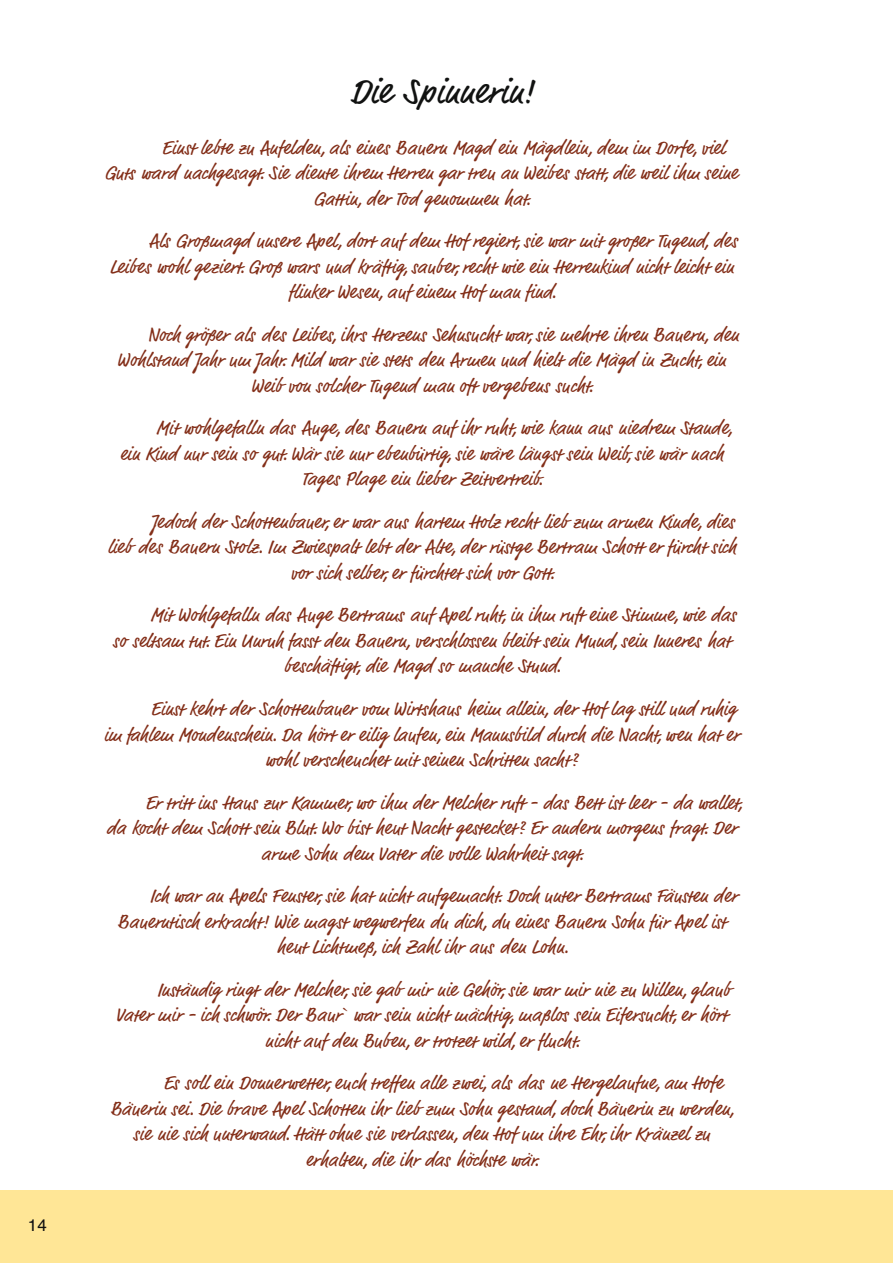
<style>
.page{position:relative;width:893px;height:1263px;background:#fff}
.page>*{position:absolute;margin:0;border:0;box-sizing:border-box;transform-origin:0 0}
.t1{font:36px "Script One";letter-spacing:-.015em;color:#111211}
.t2{font:19.5px "Script One";color:#832e18}
.t3{font:19.5px "Script One";letter-spacing:-.025em;color:#832e18}
.t4{font:16.95px "Helvetica";color:#111211}
.s1{font-family:"Times"}
</style>
<div class="page">
<div style="left:0;top:1191px;width:893px;height:72px;background:#ffe696"></div>
<p class="t4" style="left:28px;top:1218px;width:20px">14</p>
<h1 class="t1" style="left:352px;top:73px;width:187px">Die Spinnerin!</h1>
<p class="t2" style="left:163px;top:137px;width:565px">Einst lebte zu Anfelden, als eines Bauern Magd ein Mägdlein, dem im Dorfe, viel</p>
<p class="t2" style="left:106px;top:163px;width:635px">Guts ward nachgesagt. Sie diente ihrem Herren gar treu an Weibes statt, die weil ihm seine</p>
<p class="t2" style="left:315px;top:189px;width:217px">Gattin, der Tod genommen hat.</p>
<p class="t2" style="left:150px;top:231px;width:591px">Als Großmagd unsere Apel, dort auf dem Hof regiert, sie war mit großer Tugend, des</p>
<p class="t2" style="left:111px;top:257px;width:626px">Leibes wohl geziert. Groß wars und kräftig, sauber, recht wie ein Herrenkind nicht leicht ein</p>
<p class="t2" style="left:290px;top:282px;width:268px">flinker Wesen, auf einem Hof man find.</p>
<p class="t2" style="left:149px;top:325px;width:593px">Noch größer als des Leibes, ihrs Herzens Sehnsucht war, sie mehrte ihren Bauern, den</p>
<p class="t2" style="left:119px;top:350px;width:610px">Wohlstand Jahr um Jahr. Mild war sie stets den Armen und hielt die Mägd in Zucht, ein</p>
<p class="t2" style="left:253px;top:376px;width:343px">Weib von solcher Tugend man oft vergebens sucht.</p>
<p class="t2" style="left:157px;top:418px;width:577px">Mit wohlgefalln das Auge, des Bauern auf ihr ruht, wie kann aus niedrem Stande,</p>
<p class="t2" style="left:121px;top:444px;width:605px">ein Kind nur sein so gut. Wär sie nur ebenbürtig, sie wäre längst sein Weib, sie wär nach</p>
<p class="t2" style="left:303px;top:469px;width:242px">Tages Plage ein lieber Zeitvertreib.</p>
<p class="t2" style="left:153px;top:512px;width:586px">Jedoch der Schottenbauer, er war aus hartem Holz recht lieb zum armen Kinde, dies</p>
<p class="t2" style="left:109px;top:537px;width:630px">lieb des Bauern Stolz. Im Zwiespalt lebt der Alte, der rüstge Bertram Schott er fürcht sich</p>
<p class="t2" style="left:291px;top:563px;width:265px">vor sich selber, er fürchtet sich vor Gott.</p>
<p class="t2" style="left:151px;top:605px;width:589px">Mit Wohlgefalln das Auge Bertrams auf Apel ruht, in ihm ruft eine Stimme, wie das</p>
<p class="t3" style="left:114px;top:631px;width:619px">so seltsam tut. Ein Unruh fasst den Bauern, verschlossen bleibt sein Mund, sein Inneres hat</p>
<p class="t2" style="left:285px;top:656px;width:278px">beschäftigt, die Magd so manche Stund.</p>
<p class="t2" style="left:152px;top:699px;width:587px">Einst kehrt der Schottenbauer vom Wirtshaus heim allein, der Hof lag still und ruhig</p>
<p class="t2" style="left:105px;top:724px;width:638px">im fahlem Mondenschein. Da hört er eilig laufen, ein Mannsbild durch die Nacht, wen hat er</p>
<p class="t2" style="left:266px;top:750px;width:315px">wohl verscheuchet mit seinen Schritten sacht ?</p>
<p class="t2" style="left:147px;top:792px;width:597px">Er tritt ins Haus zur Kammer, wo ihm der Melcher ruft - das Bett ist leer - da wallet,</p>
<p class="t2" style="left:107px;top:818px;width:633px">da kocht dem Schott sein Blut. Wo bist heut Nacht gestecket ? Er andern morgens fragt. Der</p>
<p class="t2" style="left:262px;top:843px;width:323px">arme Sohn dem Vater die volle Wahrheit sagt.</p>
<p class="t2" style="left:151px;top:886px;width:590px">Ich war an Apels Fenster, sie hat nicht aufgemacht. Doch unter Bertrams Fäusten der</p>
<p class="t2" style="left:119px;top:911px;width:610px">Bauerntisch erkracht! Wie magst wegwerfen du dich, du eines Bauern Sohn für Apel ist</p>
<p class="t2" style="left:277px;top:937px;width:293px">heut Lichtmeß, ich Zahl ihr aus den Lohn.</p>
<p class="t2" style="left:158px;top:979px;width:576px">Inständig ringt der Melcher, sie gab mir nie Gehör, sie war mir nie zu Willen, glaub</p>
<p class="t2" style="left:117px;top:1005px;width:613px">Vater mir - ich schwör. Der Baur<span class="s1">`</span> war sein nicht mächtig, maßlos sein Eifersucht, er hört</p>
<p class="t2" style="left:266px;top:1030px;width:316px">nicht auf den Buben, er trotzet wild, er flucht.</p>
<p class="t2" style="left:165px;top:1073px;width:562px">Es soll ein Donnerwetter, euch treffen alle zwei, als das ne Hergelaufne, am Hofe</p>
<p class="t2" style="left:112px;top:1098px;width:624px">Bäuerin sei. Die brave Apel Schotten ihr lieb zum Sohn gestand, doch Bäuerin zu werden,</p>
<p class="t2" style="left:134px;top:1124px;width:579px">sie nie sich unterwand. Hätt ohne sie verlassen, den Hof um ihre Ehr, ihr Kränzel zu</p>
<p class="t2" style="left:307px;top:1149px;width:233px">erhalten, die ihr das höchste wär.</p>
</div>
